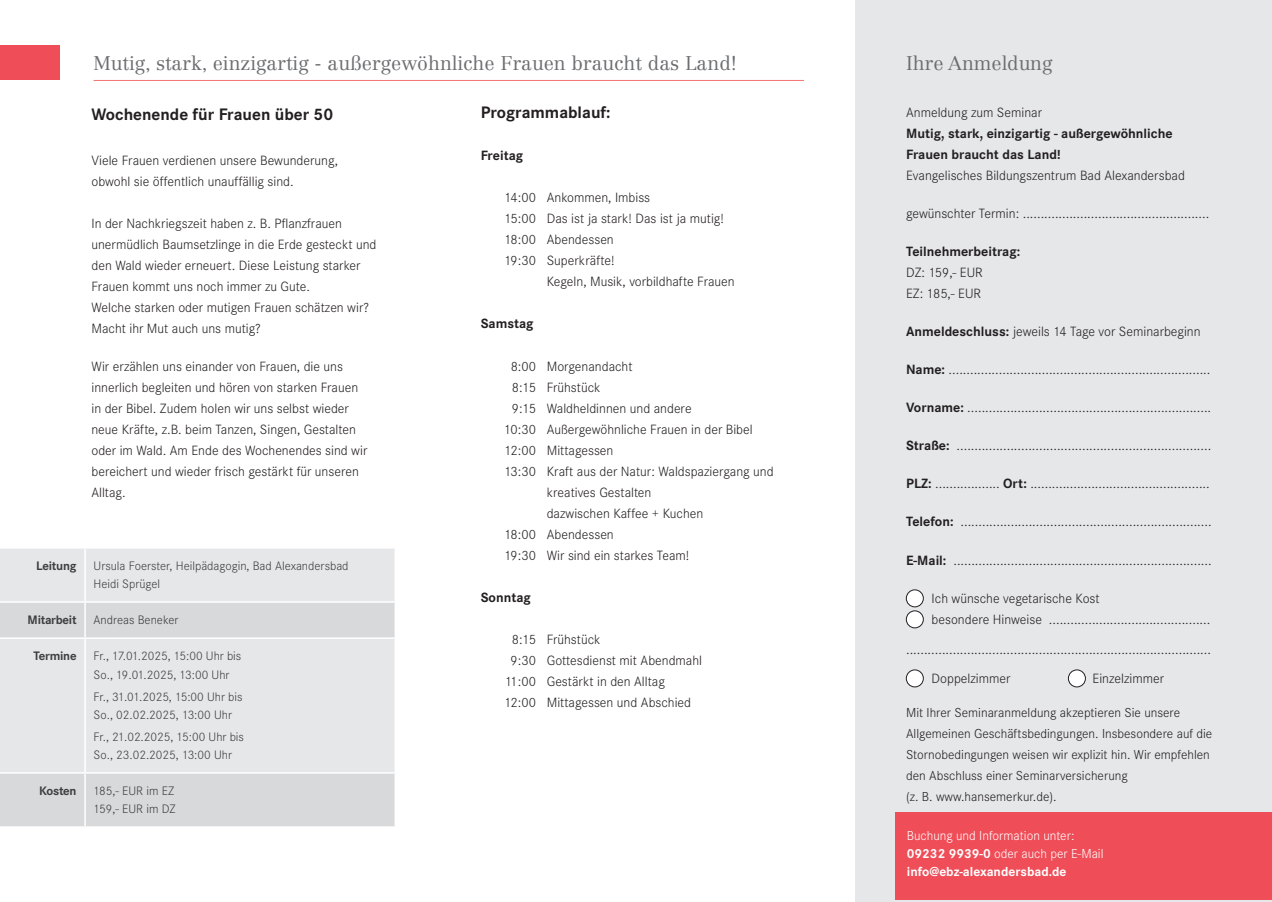
<style>
.page{position:relative;width:1272px;height:902px;background:#fff}
.page>*{position:absolute;margin:0;border:0;box-sizing:border-box;transform-origin:0 0}
.H1_grau{font:300 19.5px "Centennial LT Std";color:#6c6d70}
.Fließtext{font:700 17.25px "Corporate S";color:#231f20}
.Fließtext-2{font:300 13.95px/21px "Corporate S";color:#231f20}
.Fließtext_Highlight{font:300 13.95px/21px "Corporate S";color:#231f20}
.Fließtext-3{font:700 13.95px "Corporate S";color:#231f20}
.Fließtext_Highlight-2{font:300 13.5px/21px "Corporate S";color:#231f20}
.Info{font:300 13.5px/18px "Corporate S";color:#fff}
.Tabelle{font:300 12.75px/18px "Corporate S";color:#3e3e3f}
.Tabellentitel_links{font:700 12.75px "Corporate S";letter-spacing:-.02em;color:#3e3e3f}
.s1{font-weight:700}
</style>
<div class="page">
<div style="left:0;top:46px;width:60px;height:34px;background:#ef4d58"></div>
<hr style="left:94px;top:80px;width:710px;height:1px;background:#f27570">
<div style="left:855px;top:0;width:416px;height:901px;background:#e6e7e9"></div>
<div style="left:895px;top:812px;width:376px;height:88px;background:#ef4d58"></div>
<div style="left:906px;top:589px;width:17px;height:17px;background:#fff;border-radius:50%"></div>
<div style="left:906px;top:589px;width:17px;height:18px;border:1px solid #231f20;border-radius:50%"></div>
<div style="left:906px;top:610px;width:17px;height:17px;background:#fff;border-radius:50%"></div>
<div style="left:906px;top:610px;width:17px;height:18px;border:1px solid #231f20;border-radius:50%"></div>
<div style="left:906px;top:669px;width:17px;height:17px;background:#fff;border-radius:50%"></div>
<div style="left:906px;top:669px;width:17px;height:18px;border:1px solid #231f20;border-radius:50%"></div>
<div style="left:1068px;top:669px;width:17px;height:17px;background:#fff;border-radius:50%"></div>
<div style="left:1068px;top:669px;width:17px;height:18px;border:1px solid #231f20;border-radius:50%"></div>
<div style="left:0;top:549px;width:394px;height:52px;background:#e6e7e9"></div>
<svg style="left:0;top:603px;width:394px;height:223px;background:#e0e1e3"></svg>
<hr style="left:0;top:637px;width:85px;height:2px;background:#fff">
<hr style="left:85px;top:637px;width:309px;height:2px;background:#fff">
<hr style="left:0;top:772px;width:85px;height:1px;background:#fff">
<hr style="left:85px;top:772px;width:309px;height:1px;background:#fff">
<hr style="left:84px;top:548px;width:2px;height:53px;background:#fff">
<hr style="left:84px;top:602px;width:2px;height:35px;background:#fff">
<hr style="left:84px;top:639px;width:2px;height:133px;background:#fff">
<hr style="left:84px;top:773px;width:2px;height:53px;background:#fff">
<p class="H1_grau" style="left:94px;top:51px;width:645px">Mutig, stark, einzigartig - außergewöhnliche Frauen braucht das Land!</p>
<h2 class="Fließtext" style="left:91px;top:104px;width:243px">Wochenende für Frauen über 50</h2>
<h2 class="Fließtext-2" style="left:91px;top:150px;width:248px">Viele Frauen verdienen unsere Bewunderung, obwohl sie öffentlich unauffällig sind.</h2>
<h2 class="Fließtext-2" style="left:91px;top:213px;width:286px">In der Nachkriegszeit haben z. B. Pflanzfrauen unermüdlich Baumsetzlinge in die Erde gesteckt und den Wald wieder erneuert. Diese Leistung starker Frauen kommt uns noch immer zu Gute.<br>Welche starken oder mutigen Frauen schätzen wir?<br>Macht ihr Mut auch uns mutig?</h2>
<h2 class="Fließtext-2" style="left:91px;top:356px;width:277px">Wir erzählen uns einander von Frauen, die uns innerlich begleiten und hören von starken Frauen in der Bibel. Zudem holen wir uns selbst wieder neue Kräfte, z.B. beim Tanzen, Singen, Gestalten oder im Wald. Am Ende des Wochenendes sind wir bereichert und wieder frisch gestärkt für unseren Alltag.</h2>
<p class="Fließtext" style="left:480px;top:103px;width:131px">Programmablauf:</p>
<p class="Fließtext-3" style="left:480px;top:148px;width:44px">Freitag</p>
<p class="Fließtext-2" style="left:504px;top:187px;width:147px">14:00 Ankommen, Imbiss</p>
<p class="Fließtext-2" style="left:504px;top:208px;width:221px">15:00 Das ist ja stark! Das ist ja mutig!</p>
<p class="Fließtext-2" style="left:504px;top:229px;width:111px">18:00 Abendessen</p>
<p class="Fließtext-2" style="left:504px;top:250px;width:112px">19:30 Superkräfte!</p>
<p class="Fließtext-2" style="left:546px;top:271px;width:189px">Kegeln, Musik, vorbildhafte Frauen</p>
<p class="Fließtext-3" style="left:480px;top:316px;width:54px">Samstag</p>
<p class="Fließtext-2" style="left:510px;top:355px;width:123px">8:00 Morgenandacht</p>
<p class="Fließtext-2" style="left:512px;top:376px;width:90px">8:15 Frühstück</p>
<p class="Fließtext-2" style="left:512px;top:397px;width:181px">9:15 Waldheldinnen und andere</p>
<p class="Fließtext-2" style="left:504px;top:418px;width:250px">10:30 Außergewöhnliche Frauen in der Bibel</p>
<p class="Fließtext-2" style="left:504px;top:439px;width:110px">12:00 Mittagessen</p>
<p class="Fließtext-2" style="left:504px;top:460px;width:271px">13:30 Kraft aus der Natur: Waldspaziergang und</p>
<p class="Fließtext-2" style="left:546px;top:481px;width:106px">kreatives Gestalten</p>
<p class="Fließtext-2" style="left:546px;top:502px;width:158px">dazwischen Kaffee + Kuchen</p>
<p class="Fließtext-2" style="left:504px;top:523px;width:111px">18:00 Abendessen</p>
<p class="Fließtext-2" style="left:504px;top:544px;width:186px">19:30 Wir sind ein starkes Team!</p>
<p class="Fließtext-3" style="left:480px;top:589px;width:52px">Sonntag</p>
<p class="Fließtext-2" style="left:512px;top:628px;width:90px">8:15 Frühstück</p>
<p class="Fließtext-2" style="left:510px;top:649px;width:193px">9:30 Gottesdienst mit Abendmahl</p>
<p class="Fließtext-2" style="left:505px;top:670px;width:161px">11:00 Gestärkt in den Alltag</p>
<p class="Fließtext-2" style="left:504px;top:691px;width:188px">12:00 Mittagessen und Abschied</p>
<p class="Tabellentitel_links" style="left:36px;top:558px;width:42px">Leitung</p>
<p class="Tabelle" style="left:94px;top:557px;width:256px">Ursula Foerster, Heilpädagogin, Bad Alexandersbad<br>Heidi Sprügel</p>
<p class="Tabellentitel_links" style="left:28px;top:612px;width:50px">Mitarbeit</p>
<p class="Tabelle" style="left:94px;top:611px;width:86px">Andreas Beneker</p>
<p class="Tabellentitel_links" style="left:33px;top:649px;width:45px">Termine</p>
<p class="Tabelle" style="left:94px;top:647px;width:149px">Fr., 17.01.2025, 15:00 Uhr bis<br>So., 19.01.2025, 13:00 Uhr</p>
<p class="Tabelle" style="left:94px;top:687px;width:150px">Fr., 31.01.2025, 15:00 Uhr bis<br>So., 02.02.2025, 13:00 Uhr</p>
<p class="Tabelle" style="left:94px;top:727px;width:152px">Fr., 21.02.2025, 15:00 Uhr bis<br>So., 23.02.2025, 13:00 Uhr</p>
<p class="Tabellentitel_links" style="left:39px;top:783px;width:39px">Kosten</p>
<p class="Tabelle" style="left:94px;top:782px;width:84px">185,- EUR im EZ<br>159,- EUR im DZ</p>
<p class="H1_grau" style="left:906px;top:51px;width:148px">Ihre Anmeldung</p>
<p class="Fließtext-2" style="left:906px;top:102px;width:280px">Anmeldung zum Seminar<br><span class="s1">Mutig, stark, einzigartig - außergewöhnliche Frauen braucht das Land!<br></span>Evangelisches Bildungszentrum Bad Alexandersbad</p>
<p class="Fließtext-2" style="left:906px;top:203px;width:304px">gewünschter Termin: ....................................................</p>
<p class="Fließtext-2" style="left:906px;top:241px;width:116px"><span class="s1">Teilnehmerbeitrag:<br></span>DZ: 159,- EUR<br>EZ: 185,- EUR</p>
<p class="Fließtext-2" style="left:906px;top:321px;width:296px"><span class="s1">Anmeldeschluss:</span> jeweils 14 Tage vor Seminarbeginn</p>
<p class="Fließtext_Highlight" style="left:906px;top:359px;width:306px"><span class="s1">Name:</span> .........................................................................</p>
<p class="Fließtext_Highlight" style="left:906px;top:397px;width:306px"><span class="s1">Vorname:</span> ....................................................................</p>
<p class="Fließtext_Highlight" style="left:906px;top:435px;width:306px"><span class="s1">Straße:</span> .......................................................................</p>
<p class="Fließtext_Highlight" style="left:906px;top:473px;width:305px"><span class="s1">PLZ:</span> .................. <span class="s1">Ort:</span> ..................................................</p>
<p class="Fließtext_Highlight" style="left:906px;top:511px;width:307px"><span class="s1">Telefon:</span> ......................................................................</p>
<p class="Fließtext_Highlight" style="left:906px;top:549px;width:307px"><span class="s1">E-Mail:</span> ........................................................................</p>
<p class="Fließtext_Highlight" style="left:931px;top:587px;width:280px">Ich wünsche vegetarische Kost<br>besondere Hinweise .............................................</p>
<p class="Fließtext_Highlight" style="left:906px;top:638px;width:306px">.....................................................................................</p>
<p class="Fließtext_Highlight" style="left:931px;top:667px;width:80px">Doppelzimmer</p>
<p class="Fließtext_Highlight" style="left:1092px;top:667px;width:73px">Einzelzimmer</p>
<p class="Fließtext_Highlight-2" style="left:906px;top:701px;width:308px">Mit Ihrer Seminaranmeldung akzeptieren Sie unsere Allgemeinen Geschäftsbedingungen. Insbesondere auf die Stornobedingungen weisen wir explizit hin. Wir empfehlen den Abschluss einer Seminarversicherung<br>(z. B. www.hansemerkur.de).</p>
<p class="Info" style="left:906px;top:826px;width:198px">Buchung und Information unter:<br><span class="s1">09232 9939-0</span> oder auch per E-Mail <span class="s1">info@ebz-alexandersbad.de</span></p>
</div>
